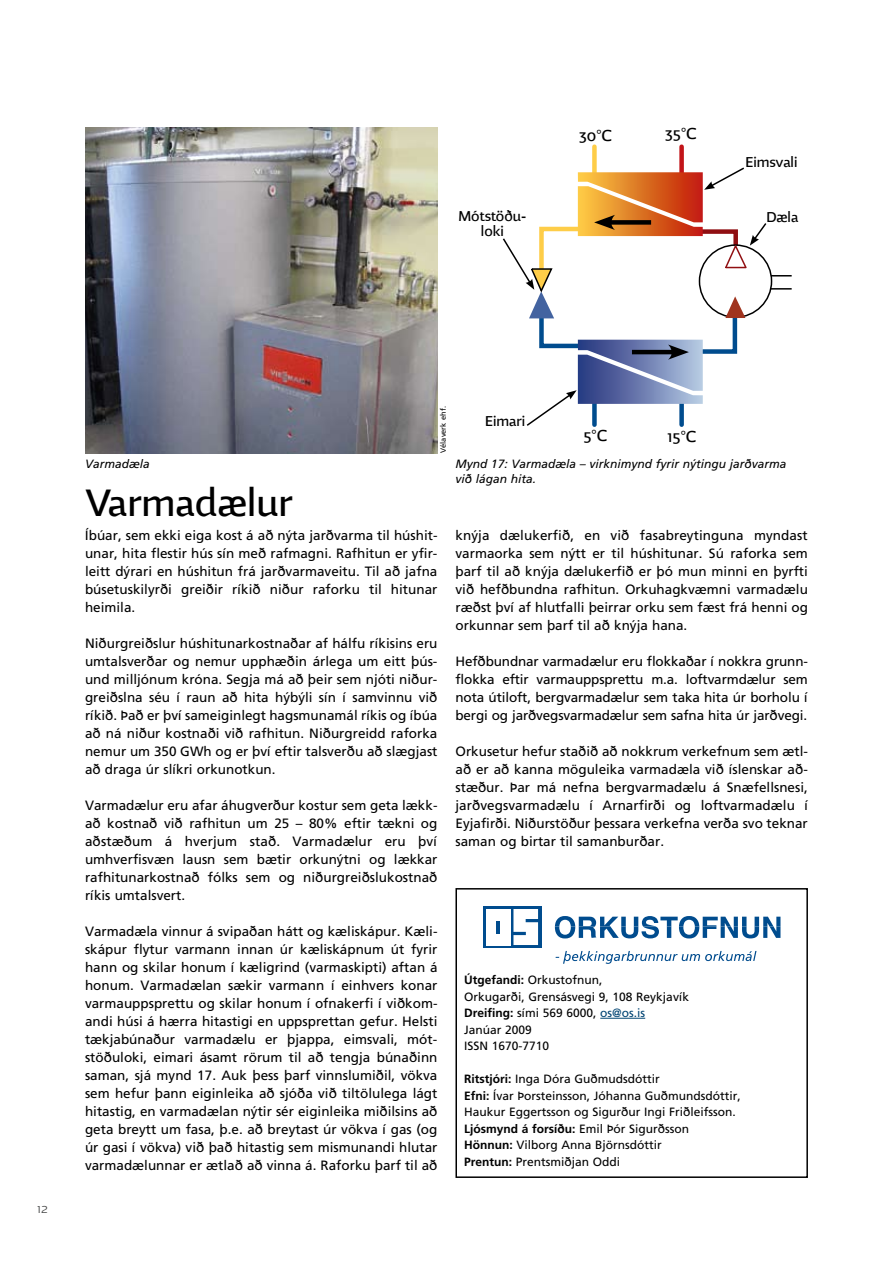
<style>
.page{position:relative;width:893px;height:1263px;background:#fff}
.page>*{position:absolute;margin:0;border:0;box-sizing:border-box;transform-origin:0 0}
.t1{font:36px "Andrew Samuels Os F";color:#000}
.t2{font:15px "Andrew Samuels Os F";color:#000}
.t3{font:13.5px/18px "Frutiger";color:#000;text-align:justify}
.t4{font:13.5px/15px "Andrew Samuels Os F";color:#000;text-align:center}
.t5{font:12px/16.5px "Frutiger";color:#000}
.t6{font:italic 12px/15px "Frutiger";color:#000}
.t7{font:12px "Andrew Samuels Os F Light";color:#484949}
.t8{font:7.5px "Frutiger";color:#000}
.s1{font-weight:700}
.s2{color:#004473}
</style>
<div class="page">
<hr style="left:600px;top:1018px;width:45px;height:1px;background:#004473">
<svg style="left:555px;top:916px;width:225px;height:22px"></svg>
<div style="left:483px;top:906px;width:58px;height:42px;background:linear-gradient(to right,#004c8e,#004c8e)"></div>
<div style="left:486px;top:909px;width:24px;height:36px;background:#fff"></div>
<svg style="left:513px;top:909px;width:25px;height:36px"></svg>
<svg style="left:556px;top:951px;width:200px;height:13px"></svg>
<svg style="left:497px;top:921px;width:3px;height:12px"></svg>
<div style="left:455px;top:888px;width:353px;height:290px;border:2px solid #000"></div>
<div style="left:679px;top:147px;width:5px;height:29px;background:#c21418"></div>
<div style="left:592px;top:147px;width:5px;height:28px;background:#fecd48"></div>
<svg style="left:502px;top:166px;width:290px;height:261px"></svg>
<hr style="left:771px;top:288px;width:21px;height:2px;background:#000">
<img style="left:85px;top:128px;width:352px;height:325px">
<p class="t2" style="left:579px;top:125px;width:35px">30°C</p>
<p class="t2" style="left:665px;top:123px;width:34px">35°C</p>
<p class="t4" style="left:745px;top:155px;width:54px">Eimsvali</p>
<p class="t4" style="left:458px;top:209px;width:69px">Mótstöðu&shy;loki</p>
<p class="t4" style="left:766px;top:210px;width:33px">Dæla</p>
<p class="t7" style="left:37px;top:1201px;width:12px">12</p>
<p class="t6" style="left:85px;top:456px;width:66px">Varmadæla</p>
<p class="t8" style="left:439px;top:453px;width:48px;rotate:-90deg">Vélaverk ehf.</p>
<h1 class="t1" style="left:85px;top:479px;width:209px">Varmadælur</h1>
<p class="t3" style="left:85px;top:526px;width:354px">Íbúar, sem ekki eiga kost á að nýta jarðvarma til húshit&shy;unar, hita flestir hús sín með rafmagni. Rafhitun er yfir&shy;leitt dýrari en húshitun frá jarðvarmaveitu. Til að jafna búsetuskilyrði greiðir ríkið niður raforku til hitunar heimila.</p>
<p class="t3" style="left:85px;top:634px;width:354px">Niðurgreiðslur húshitunarkostnaðar af hálfu ríkisins eru umtalsverðar og nemur upphæðin árlega um eitt þús&shy;und milljónum króna. Segja má að þeir sem njóti niður&shy;greiðslna séu í raun að hita hýbýli sín í samvinnu við ríkið. Það er því sameiginlegt hagsmunamál ríkis og íbúa að ná niður kostnaði við rafhitun. Niðurgreidd raforka nemur um 350 GWh og er því eftir talsverðu að slægjast að draga úr slíkri orkunotkun.</p>
<p class="t3" style="left:85px;top:796px;width:354px">Varmadælur eru afar áhugverður kostur sem geta lækk&shy;að kostnað við rafhitun um 25 – 80% eftir tækni og aðstæðum á hverjum stað. Varmadælur eru því umhverfisvæn lausn sem bætir orkunýtni og lækkar rafhitunarkostnað fólks sem og niðurgreiðslukostnað ríkis umtalsvert.</p>
<p class="t3" style="left:85px;top:922px;width:354px">Varmadæla vinnur á svipaðan hátt og kæliskápur. Kæli&shy;skápur flytur varmann innan úr kæliskápnum út fyrir hann og skilar honum í kæligrind (varmaskipti) aftan á honum. Varmadælan sækir varmann í einhvers konar varmauppsprettu og skilar honum í ofnakerfi í viðkom&shy;andi húsi á hærra hitastigi en uppsprettan gefur. Helsti tækjabúnaður varmadælu er þjappa, eimsvali, mót&shy;stöðuloki, eimari ásamt rörum til að tengja búnaðinn saman, sjá mynd 17. Auk þess þarf vinnslumiðil, vökva sem hefur þann eiginleika að sjóða við tiltölulega lágt hitastig, en varmadælan nýtir sér eiginleika miðilsins að geta breytt um fasa, þ.e. að breytast úr vökva í gas (og úr gasi í vökva) við það hitastig sem mismunandi hlutar varmadælunnar er ætlað að vinna á. Raforku þarf til að</p>
<p class="t4" style="left:485px;top:413px;width:42px">Eimari</p>
<p class="t2" style="left:583px;top:425px;width:25px">5°C</p>
<p class="t2" style="left:667px;top:426px;width:31px">15°C</p>
<p class="t6" style="left:455px;top:456px;width:333px">Mynd 17: Varmadæla – virknimynd fyrir nýtingu jarðvarma við lágan hita.</p>
<p class="t3" style="left:455px;top:526px;width:354px">knýja dælukerfið, en við fasabreytinguna myndast varmaorka sem nýtt er til húshitunar. Sú raforka sem þarf til að knýja dælukerfið er þó mun minni en þyrfti við hefðbundna rafhitun. Orkuhagkvæmni varmadælu ræðst því af hlutfalli þeirrar orku sem fæst frá henni og orkunnar sem þarf til að knýja hana.</p>
<p class="t3" style="left:455px;top:652px;width:354px">Hefðbundnar varmadælur eru flokkaðar í nokkra grunn&shy;flokka eftir varmauppsprettu m.a. loftvarmdælur sem nota útiloft, bergvarmadælur sem taka hita úr borholu í bergi og jarðvegsvarmadælur sem safna hita úr jarðvegi.</p>
<p class="t3" style="left:455px;top:742px;width:354px">Orkusetur hefur staðið að nokkrum verkefnum sem ætl&shy;að er að kanna möguleika varmadæla við íslenskar að&shy;stæður. Þar má nefna bergvarmadælu á Snæfellsnesi, jarðvegsvarmadælu í Arnarfirði og loftvarmadælu í Eyjafirði. Niðurstöður þessara verkefna verða svo teknar saman og birtar til samanburðar.</p>
<p class="t5" style="left:464px;top:971px;width:226px"><span class="s1">Útgefandi:</span> Orkustofnun,<br>Orkugarði, Grensásvegi 9, 108 Reykjavík<br><span class="s1">Dreifing:</span> sími 569 6000, <span class="s2">os@os.is<br></span>Janúar 2009<br>ISSN 1670-7710</p>
<p class="t5" style="left:464px;top:1070px;width:278px"><span class="s1">Ritstjóri:</span> Inga Dóra Guðmudsdóttir<br><span class="s1">Efni:</span> Ívar Þorsteinsson, Jóhanna Guðmundsdóttir, Haukur Eggertsson og Sigurður Ingi Friðleifsson.<br><span class="s1">Ljósmynd á forsíðu:</span> Emil Þór Sigurðsson<br><span class="s1">Hönnun:</span> Vilborg Anna Björnsdóttir<br><span class="s1">Prentun:</span> Prentsmiðjan Oddi</p>
</div>
